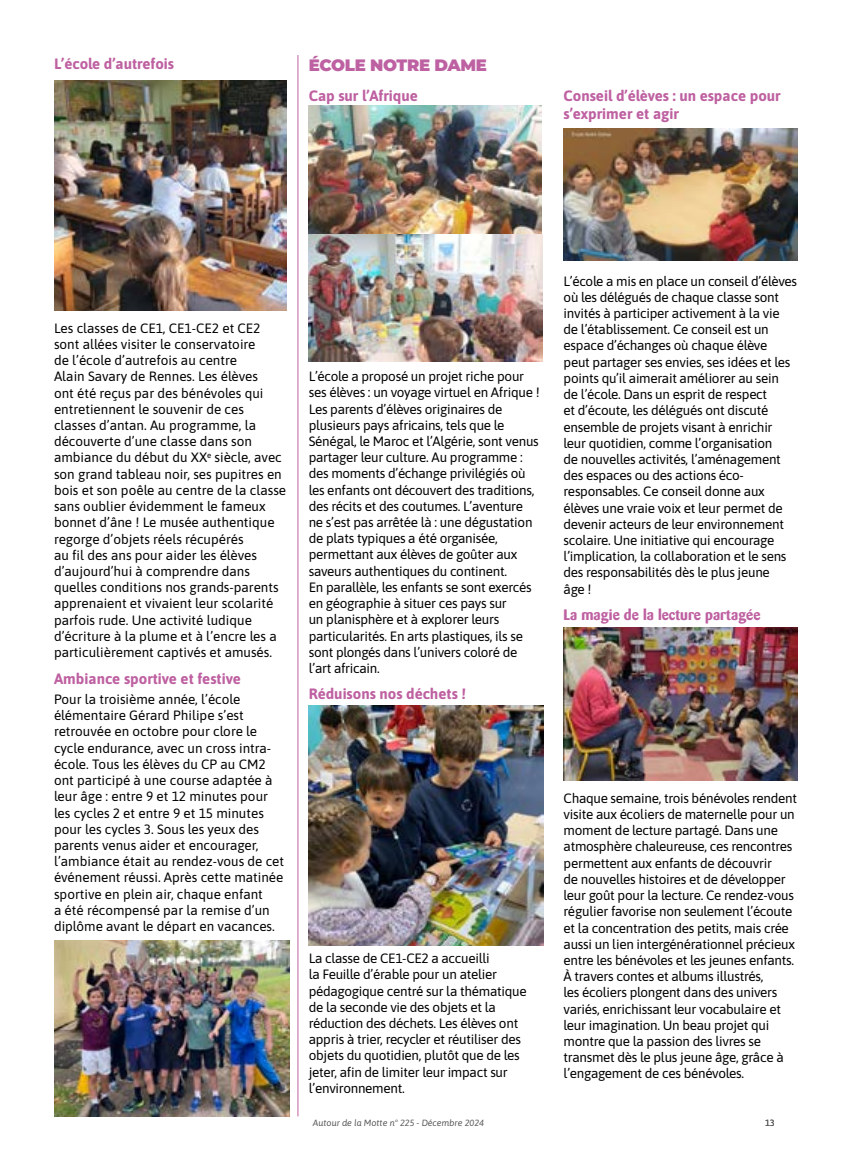
<style>
.page{position:relative;width:851px;height:1149px;background:#fff}
.page>*{position:absolute;margin:0;border:0;box-sizing:border-box;transform-origin:0 0}
.t1{font:900 16.5px "Montserrat";letter-spacing:-.02em;color:#be61a2}
.t2{font:15px/18px "Asap";color:#be60a1}
.t3{font:700 15px "Barmeno";color:#be60a1}
.t4{font:13.5px/16.2px "Asap";letter-spacing:-.02em;color:#000}
.t5{font:13.5px/16.2px "Asap";color:#000}
.t6{font:italic 9px "Asap";color:#575756}
.t7{font:9px "Asap";color:#575756}
</style>
<div class="page">
<img style="left:54px;top:940px;width:235px;height:175px">
<img style="left:54px;top:81px;width:233px;height:229px">
<img style="left:309px;top:105px;width:232px;height:129px">
<img style="left:563px;top:128px;width:234px;height:132px">
<img style="left:308px;top:705px;width:235px;height:240px">
<img style="left:309px;top:234px;width:234px;height:127px">
<img style="left:563px;top:627px;width:234px;height:152px">
<hr style="left:297px;top:55px;width:1px;height:1060px;background:#be61a2">
<p class="t2" style="left:54px;top:54px;width:121px">L’école d’autrefois</p>
<p class="t1" style="left:308px;top:53px;width:180px">ÉCOLE NOTRE DAME</p>
<p class="t2" style="left:309px;top:86px;width:111px">Cap sur l’Afrique</p>
<p class="t2" style="left:563px;top:86px;width:218px">Conseil d’élèves : un espace pour s’exprimer et agir</p>
<p class="t5" style="left:54px;top:319px;width:234px">Les classes de CE1, CE1-CE2 et CE2 sont allées visiter le conservatoire<br>de l’école d’autrefois au centre<br>Alain Savary de Rennes. Les élèves<br>ont été reçus par des bénévoles qui entretiennent le souvenir de ces classes d’antan. Au programme, la découverte d’une classe dans son ambiance du début du XX<sup>e</sup> siècle, avec son grand tableau noir, ses pupitres en bois et son poêle au centre de la classe sans oublier évidemment le fameux bonnet d’âne ! Le musée authentique regorge d’objets réels récupérés<br>au fil des ans pour aider les élèves d’aujourd’hui à comprendre dans quelles conditions nos grands-parents apprenaient et vivaient leur scolarité parfois rude. Une activité ludique d’écriture à la plume et à l’encre les a particulièrement captivés et amusés.</p>
<p class="t2" style="left:54px;top:668px;width:188px">Ambiance sportive et festive</p>
<p class="t5" style="left:54px;top:690px;width:231px">Pour la troisième année, l’école élémentaire Gérard Philipe s’est retrouvée en octobre pour clore le cycle endurance, avec un cross intra&shy;école. Tous les élèves du CP au CM2 ont participé à une course adaptée à leur âge : entre 9 et 12 minutes pour les cycles 2 et entre 9 et 15 minutes pour les cycles 3. Sous les yeux des parents venus aider et encourager, l’ambiance était au rendez-vous de cet événement réussi. Après cette matinée sportive en plein air, chaque enfant<br>a été récompensé par la remise d’un diplôme avant le départ en vacances.</p>
<p class="t4" style="left:309px;top:367px;width:232px">L’école a proposé un projet riche pour ses élèves : un voyage virtuel en Afrique !<br>Les parents d’élèves originaires de plusieurs pays africains, tels que le Sénégal, le Maroc et l’Algérie, sont venus partager leur culture. Au programme : des moments d’échange privilégiés où les enfants ont découvert des traditions, des récits et des coutumes. L’aventure ne s’est pas arrêtée là : une dégustation de plats typiques a été organisée, permettant aux élèves de goûter aux saveurs authentiques du continent.<br>En parallèle, les enfants se sont exercés en géographie à situer ces pays sur<br>un planisphère et à explorer leurs particularités. En arts plastiques, ils se sont plongés dans l’univers coloré de l’art africain.</p>
<p class="t2" style="left:309px;top:684px;width:159px">Réduisons nos déchets !</p>
<p class="t4" style="left:309px;top:949px;width:219px">La classe de CE1-CE2 a accueilli<br>la Feuille d’érable pour un atelier pédagogique centré sur la thématique de la seconde vie des objets et la réduction des déchets. Les élèves ont appris à trier, recycler et réutiliser des objets du quotidien, plutôt que de les jeter, afin de limiter leur impact sur l’environnement.</p>
<p class="t6" style="left:313px;top:1116px;width:172px">Autour de la Motte n° 225 - Décembre 2024</p>
<p class="t4" style="left:563px;top:272px;width:235px">L’école a mis en place un conseil d’élèves où les délégués de chaque classe sont invités à participer activement à la vie de l’établissement. Ce conseil est un espace d’échanges où chaque élève<br>peut partager ses envies, ses idées et les points qu’il aimerait améliorer au sein<br>de l’école. Dans un esprit de respect<br>et d’écoute, les délégués ont discuté ensemble de projets visant à enrichir leur quotidien, comme l’organisation<br>de nouvelles activités, l’aménagement des espaces ou des actions éco&shy;responsables. Ce conseil donne aux élèves une vraie voix et leur permet de devenir acteurs de leur environnement scolaire. Une initiative qui encourage l’implication, la collaboration et le sens des responsabilités dès le plus jeune<br>âge !</p>
<p class="t3" style="left:563px;top:605px;width:198px">La magie de la lecture partagée</p>
<p class="t4" style="left:563px;top:789px;width:235px">Chaque semaine, trois bénévoles rendent visite aux écoliers de maternelle pour un moment de lecture partagé. Dans une atmosphère chaleureuse, ces rencontres permettent aux enfants de découvrir<br>de nouvelles histoires et de développer leur goût pour la lecture. Ce rendez-vous régulier favorise non seulement l’écoute et la concentration des petits, mais crée aussi un lien intergénérationnel précieux entre les bénévoles et les jeunes enfants.<br>À travers contes et albums illustrés,<br>les écoliers plongent dans des univers variés, enrichissant leur vocabulaire et leur imagination. Un beau projet qui montre que la passion des livres se transmet dès le plus jeune âge, grâce à l’engagement de ces bénévoles.</p>
<p class="t7" style="left:765px;top:1116px;width:11px">13</p>
</div>
